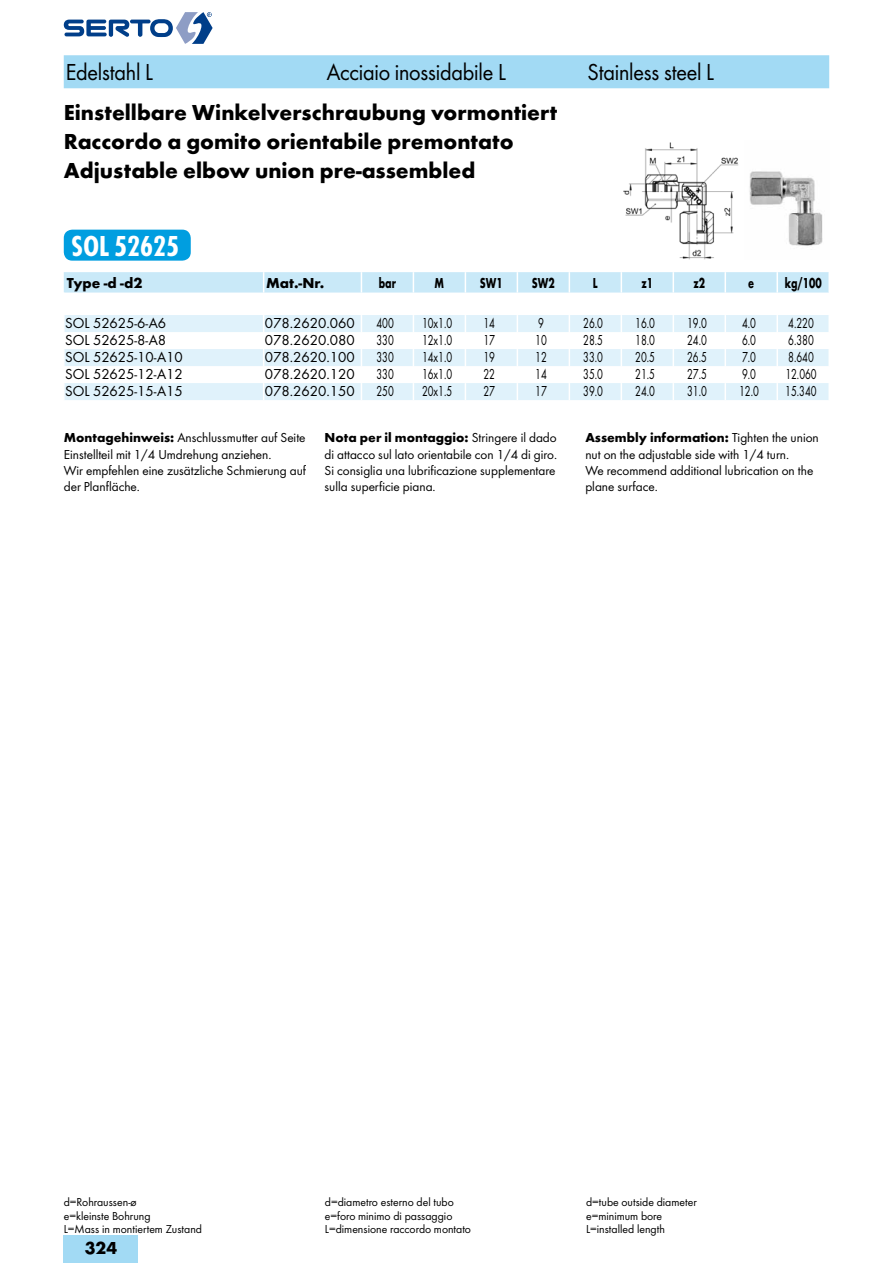
<style>
.page{position:relative;width:893px;height:1263px;background:#fff}
.page>*{position:absolute;margin:0;border:0;box-sizing:border-box;transform-origin:0 0}
.t1{font:700 30px "Futura Con";color:#fff}
.t2{font:24px "Futura Boo";letter-spacing:-.01em;color:#000;scale:.94 1}
.t3{font:700 22.5px/28.8px "Futura";color:#000}
.t4{font:700 18px "Futura";color:#000}
.t5{font:15px "Futura Boo";color:#000;scale:.7 1}
.t6{font:15px "Futura Boo";color:#000}
.t7{font:700 15px "Futura";color:#000;scale:.7 1}
.t8{font:700 15px "Futura";color:#000}
.t9{font:13.5px/16.2px "Futura Boo";color:#000}
.t10{font:700 13.5px "Futura";color:#000}
.t11{font:12px/13.5px "Futura Boo";color:#000}
.s1{font-family:"Futura";font-weight:700}
.s2{font-family:"Futura Boo";font-weight:400}
</style>
<div class="page">
<div style="left:63px;top:55px;width:767px;height:34px;background:#a2daf4"></div>
<svg style="left:64px;top:12px;width:149px;height:32px"></svg>
<svg style="left:63px;top:229px;width:766px;height:171px"></svg>
<hr style="left:724px;top:272px;width:2px;height:21px;background:#fff">
<hr style="left:776px;top:272px;width:2px;height:21px;background:#fff">
<hr style="left:828px;top:272px;width:2px;height:21px;background:#fff">
<img style="left:622px;top:142px;width:118px;height:117px">
<img style="left:744px;top:171px;width:85px;height:88px">
<div style="left:64px;top:230px;width:127px;height:31px;background:#009ee0;border-radius:9px"></div>
<div style="left:64px;top:1235px;width:74px;height:28px;background:#a2daf4"></div>
<h2 class="t2" style="left:66px;top:57px;width:94px">Edelstahl L</h2>
<h2 class="t2" style="left:327px;top:57px;width:192px">Acciaio inossidabile L</h2>
<h2 class="t2" style="left:587px;top:57px;width:136px">Stainless steel L</h2>
<h3 class="t3" style="left:64px;top:98px;width:495px">Einstellbare Winkelverschraubung vormontiert<br>Raccordo a gomito orientabile premontato<br>Adjustable elbow union pre-assembled</h3>
<h1 class="t1" style="left:71px;top:228px;width:109px">SOL 52625</h1>
<p class="t8" style="left:67px;top:274px;width:77px">Type -d -d2</p>
<p class="t8" style="left:266px;top:274px;width:60px">Mat.-Nr.</p>
<p class="t7" style="left:379px;top:274px;width:26px">bar</p>
<p class="t7" style="left:435px;top:274px;width:15px">M</p>
<p class="t7" style="left:480px;top:274px;width:34px">SW1</p>
<p class="t7" style="left:532px;top:274px;width:34px">SW2</p>
<p class="t7" style="left:593px;top:274px;width:9px">L</p>
<p class="t7" style="left:641px;top:274px;width:18px">z1</p>
<p class="t7" style="left:693px;top:274px;width:18px">z2</p>
<p class="t7" style="left:748px;top:274px;width:10px">e</p>
<p class="t7" style="left:785px;top:274px;width:54px">kg/100</p>
<p class="t6" style="left:65px;top:314px;width:102px">SOL 52625-6-A6</p>
<p class="t6" style="left:265px;top:314px;width:91px">078.2620.060</p>
<p class="t5" style="left:376px;top:314px;width:26px">400</p>
<p class="t5" style="left:422px;top:314px;width:45px">10x1.0</p>
<p class="t5" style="left:483px;top:314px;width:18px">14</p>
<p class="t5" style="left:538px;top:314px;width:10px">9</p>
<p class="t5" style="left:583px;top:314px;width:30px">26.0</p>
<p class="t5" style="left:635px;top:314px;width:30px">16.0</p>
<p class="t5" style="left:687px;top:314px;width:30px">19.0</p>
<p class="t5" style="left:742px;top:314px;width:21px">4.0</p>
<p class="t5" style="left:788px;top:314px;width:38px">4.220</p>
<p class="t6" style="left:65px;top:331px;width:102px">SOL 52625-8-A8</p>
<p class="t6" style="left:265px;top:331px;width:91px">078.2620.080</p>
<p class="t5" style="left:376px;top:331px;width:26px">330</p>
<p class="t5" style="left:422px;top:331px;width:45px">12x1.0</p>
<p class="t5" style="left:483px;top:331px;width:18px">17</p>
<p class="t5" style="left:535px;top:331px;width:18px">10</p>
<p class="t5" style="left:583px;top:331px;width:30px">28.5</p>
<p class="t5" style="left:635px;top:331px;width:30px">18.0</p>
<p class="t5" style="left:687px;top:331px;width:30px">24.0</p>
<p class="t5" style="left:742px;top:331px;width:21px">6.0</p>
<p class="t5" style="left:788px;top:331px;width:38px">6.380</p>
<p class="t6" style="left:65px;top:348px;width:119px">SOL 52625-10-A10</p>
<p class="t6" style="left:265px;top:348px;width:91px">078.2620.100</p>
<p class="t5" style="left:376px;top:348px;width:26px">330</p>
<p class="t5" style="left:422px;top:348px;width:45px">14x1.0</p>
<p class="t5" style="left:483px;top:348px;width:18px">19</p>
<p class="t5" style="left:535px;top:348px;width:18px">12</p>
<p class="t5" style="left:583px;top:348px;width:30px">33.0</p>
<p class="t5" style="left:635px;top:348px;width:30px">20.5</p>
<p class="t5" style="left:687px;top:348px;width:30px">26.5</p>
<p class="t5" style="left:742px;top:348px;width:21px">7.0</p>
<p class="t5" style="left:788px;top:348px;width:38px">8.640</p>
<p class="t6" style="left:65px;top:365px;width:119px">SOL 52625-12-A12</p>
<p class="t6" style="left:265px;top:365px;width:91px">078.2620.120</p>
<p class="t5" style="left:376px;top:365px;width:26px">330</p>
<p class="t5" style="left:422px;top:365px;width:45px">16x1.0</p>
<p class="t5" style="left:483px;top:365px;width:18px">22</p>
<p class="t5" style="left:535px;top:365px;width:18px">14</p>
<p class="t5" style="left:583px;top:365px;width:30px">35.0</p>
<p class="t5" style="left:635px;top:365px;width:30px">21.5</p>
<p class="t5" style="left:687px;top:365px;width:30px">27.5</p>
<p class="t5" style="left:742px;top:365px;width:21px">9.0</p>
<p class="t5" style="left:785px;top:365px;width:46px">12.060</p>
<p class="t6" style="left:65px;top:382px;width:119px">SOL 52625-15-A15</p>
<p class="t6" style="left:265px;top:382px;width:91px">078.2620.150</p>
<p class="t5" style="left:376px;top:382px;width:26px">250</p>
<p class="t5" style="left:422px;top:382px;width:45px">20x1.5</p>
<p class="t5" style="left:483px;top:382px;width:18px">27</p>
<p class="t5" style="left:535px;top:382px;width:18px">17</p>
<p class="t5" style="left:583px;top:382px;width:30px">39.0</p>
<p class="t5" style="left:635px;top:382px;width:30px">24.0</p>
<p class="t5" style="left:687px;top:382px;width:30px">31.0</p>
<p class="t5" style="left:739px;top:382px;width:30px">12.0</p>
<p class="t5" style="left:785px;top:382px;width:46px">15.340</p>
<p class="t9" style="left:64px;top:430px;width:244px"><span class="s1">Montagehinweis:</span> Anschlussmutter auf Seite Einstellteil mit 1/4 Umdrehung anziehen.<br>Wir empfehlen eine zusätzliche Schmierung auf der Planfläche.</p>
<p class="t10" style="left:325px;top:429px;width:234px">Nota per il montaggio: <span class="s2">Stringere il dado</span></p>
<p class="t10" style="left:585px;top:429px;width:235px">Assembly information: <span class="s2">Tighten the union</span></p>
<p class="t9" style="left:585px;top:446px;width:229px">nut on the adjustable side with 1/4 turn.<br>We recommend additional lubrication on the plane surface.</p>
<p class="t9" style="left:325px;top:446px;width:234px;text-align:justify">di attacco sul lato orientabile con 1/4 di giro.<br>Si consiglia una lubrificazione supplementare sulla superficie piana.</p>
<p class="t11" style="left:64px;top:1195px;width:140px">d=Rohraussen-ø<br>e=kleinste Bohrung<br>L=Mass in montiertem Zustand</p>
<p class="t11" style="left:325px;top:1195px;width:148px">d=diametro esterno del tubo e=foro minimo di passaggio<br>L=dimensione raccordo montato</p>
<p class="t11" style="left:586px;top:1195px;width:112px">d=tube outside diameter e=minimum bore<br>L=installed length</p>
<h3 class="t4" style="left:85px;top:1237px;width:34px">324</h3>
</div>
